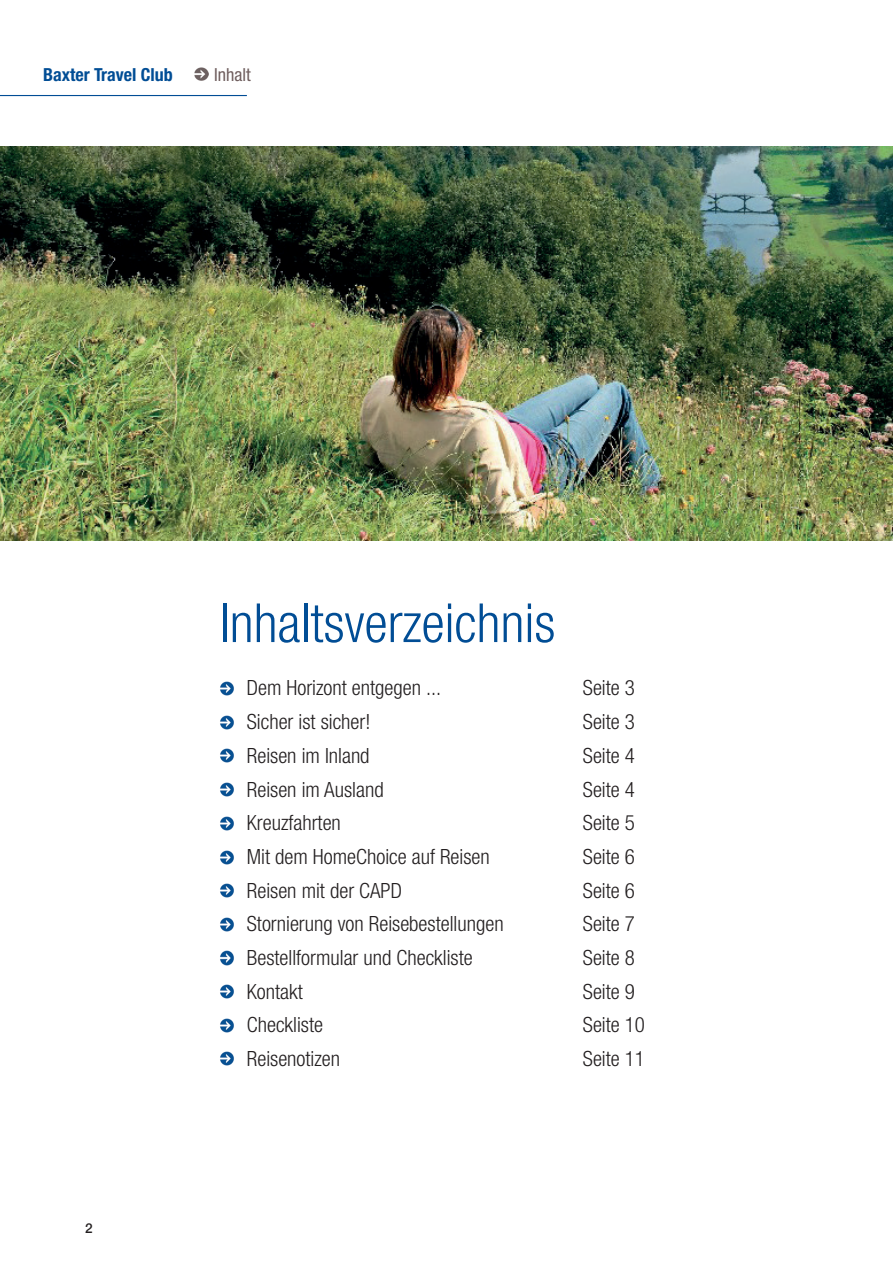
<style>
.page{position:relative;width:893px;height:1263px;background:#fff}
.page>*{position:absolute;margin:0;border:0;box-sizing:border-box;transform-origin:0 0}
.t1{font:300 condensed 54px "Helvetica Neue LT Std";color:#014d95}
.t2{font:300 condensed 21px "Helvetica Neue LT Std";color:#231f20}
.t3{font:700 condensed 18px "Helvetica Neue LT Std";color:#014d95}
.t4{font:condensed 18px "Helvetica Neue LT Std";color:#6f5e5e}
.t5{font:500 13.5px "Helvetica Neue";color:#231f20}
</style>
<div class="page">
<hr style="left:0;top:95px;width:247px;height:1px;background:#014d95">
<img style="left:220px;top:681px;width:14px;height:15px">
<img style="left:220px;top:715px;width:14px;height:15px">
<img style="left:220px;top:749px;width:14px;height:14px">
<img style="left:220px;top:782px;width:14px;height:14px">
<img style="left:220px;top:816px;width:14px;height:14px">
<img style="left:220px;top:850px;width:14px;height:15px">
<img style="left:220px;top:883px;width:14px;height:14px">
<img style="left:220px;top:917px;width:14px;height:14px">
<img style="left:220px;top:951px;width:14px;height:14px">
<img style="left:220px;top:985px;width:14px;height:14px">
<img style="left:220px;top:1018px;width:14px;height:14px">
<img style="left:220px;top:1051px;width:14px;height:15px">
<img style="left:195px;top:67px;width:13px;height:14px">
<img style="left:0;top:146px;width:892px;height:394px">
<p class="t3" style="left:43px;top:64px;width:131px">Baxter Travel Club</p>
<p class="t4" style="left:214px;top:64px;width:38px">Inhalt</p>
<p class="t5" style="left:85px;top:1220px;width:9px">2</p>
<h1 class="t1" style="left:220px;top:592px;width:337px">Inhaltsverzeichnis</h1>
<p class="t2" style="left:247px;top:676px;width:196px">Dem Horizont entgegen ...</p>
<p class="t2" style="left:583px;top:676px;width:54px">Seite 3</p>
<p class="t2" style="left:247px;top:710px;width:125px">Sicher ist sicher!</p>
<p class="t2" style="left:583px;top:710px;width:54px">Seite 3</p>
<p class="t2" style="left:247px;top:743px;width:124px">Reisen im Inland</p>
<p class="t2" style="left:583px;top:743px;width:54px">Seite 4</p>
<p class="t2" style="left:247px;top:777px;width:138px">Reisen im Ausland</p>
<p class="t2" style="left:583px;top:777px;width:54px">Seite 4</p>
<p class="t2" style="left:247px;top:811px;width:96px">Kreuzfahrten</p>
<p class="t2" style="left:583px;top:811px;width:54px">Seite 5</p>
<p class="t2" style="left:247px;top:844px;width:244px">Mit dem HomeChoice auf Reisen</p>
<p class="t2" style="left:583px;top:844px;width:54px">Seite 6</p>
<p class="t2" style="left:247px;top:878px;width:157px">Reisen mit der CAPD</p>
<p class="t2" style="left:583px;top:878px;width:54px">Seite 6</p>
<p class="t2" style="left:247px;top:912px;width:258px">Stornierung von Reisebestellungen</p>
<p class="t2" style="left:583px;top:912px;width:54px">Seite 7</p>
<p class="t2" style="left:247px;top:945px;width:227px">Bestellformular und Checkliste</p>
<p class="t2" style="left:583px;top:945px;width:54px">Seite 8</p>
<p class="t2" style="left:247px;top:979px;width:57px">Kontakt</p>
<p class="t2" style="left:583px;top:979px;width:54px">Seite 9</p>
<p class="t2" style="left:247px;top:1013px;width:78px">Checkliste</p>
<p class="t2" style="left:583px;top:1013px;width:64px">Seite 10</p>
<p class="t2" style="left:247px;top:1047px;width:95px">Reisenotizen</p>
<p class="t2" style="left:583px;top:1047px;width:64px">Seite 11</p>
</div>
